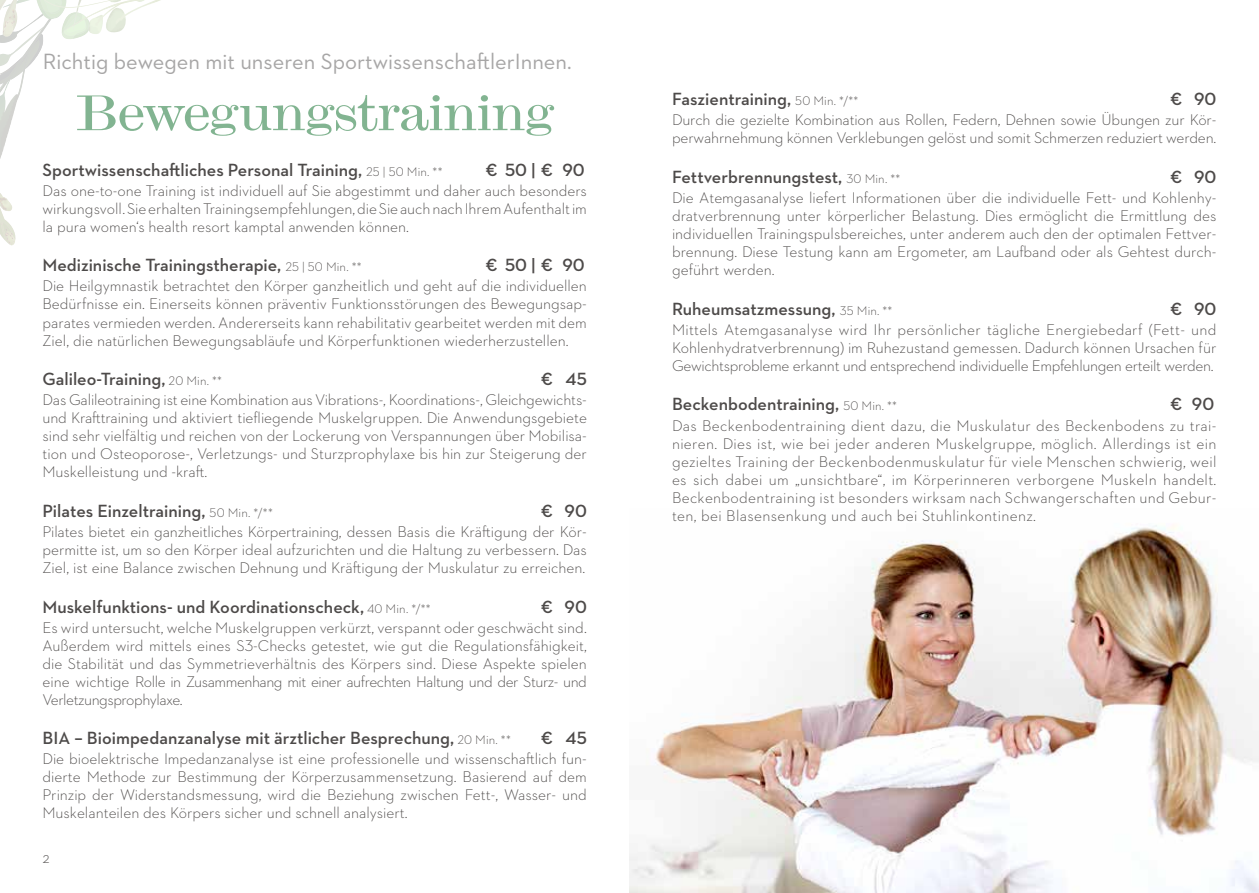
<style>
.page{position:relative;width:1259px;height:893px;background:#fff}
.page>*{position:absolute;margin:0;border:0;box-sizing:border-box;transform-origin:0 0}
.t1{font:47.25px "Monotype Modern Wide";letter-spacing:-.035em;color:#82b491;scale:1.11 1}
.t2{font:22.5px "Neutraface 2 Text";color:#a7a6a6}
.t3{font:600 18px "Neutraface 2 Text";color:#4d4a49}
.t4{font:300 15.75px/18px "Neutraface 2 Text";color:#4d4a49;text-align:justify}
.s1{font-weight:300;font-size:12.75px}
</style>
<div class="page">
<svg style="left:0;top:0;width:85px;height:246px"></svg>
<img style="left:40px;top:0;width:33px;height:30px">
<img style="left:0;top:48px;width:28px;height:177px">
<img style="left:73px;top:0;width:88px;height:34px">
<img style="left:630px;top:525px;width:629px;height:368px">
<h2 class="t2" style="left:43px;top:47px;width:530px">Richtig bewegen mit unseren SportwissenschaftlerInnen.</h2>
<h1 class="t1" style="left:74px;top:83px;width:434px">Bewegungstraining</h1>
<p class="t3" style="left:43px;top:158px;width:401px">Sportwissenschaftliches Personal Training, <span class="s1">25 | 50 Min. **</span></p>
<p class="t3" style="left:486px;top:158px;width:100px">€ 50 |€ 90</p>
<p class="t4" style="left:43px;top:181px;width:546px">Das one-to-one Training ist individuell auf Sie abgestimmt und daher auch besonders wirkungsvoll. Sie erhalten Trainingsempfehlungen, die Sie auch nach Ihrem Aufenthalt im la pura women‘s health resort kamptal anwenden können.</p>
<p class="t3" style="left:43px;top:254px;width:321px">Medizinische Trainingstherapie, <span class="s1">25 | 50 Min. **</span></p>
<p class="t3" style="left:486px;top:254px;width:100px">€ 50 |€ 90</p>
<p class="t4" style="left:43px;top:277px;width:546px">Die Heilgymnastik betrachtet den Körper ganzheitlich und geht auf die individuellen Bedürfnisse ein. Einerseits können präventiv Funktionsstörungen des Bewegungsap&shy;parates vermieden werden. Andererseits kann rehabilitativ gearbeitet werden mit dem Ziel, die natürlichen Bewegungsabläufe und Körperfunktionen wiederherzustellen.</p>
<p class="t3" style="left:43px;top:368px;width:181px">Galileo-Training, <span class="s1">20 Min. **</span></p>
<p class="t3" style="left:541px;top:368px;width:47px">€ 45</p>
<p class="t4" style="left:43px;top:391px;width:546px">Das Galileotraining ist eine Kombination aus Vibrations-, Koordinations-, Gleichgewichts&shy;und Krafttraining und aktiviert tiefliegende Muskelgruppen. Die Anwendungsgebiete sind sehr vielfältig und reichen von der Lockerung von Verspannungen über Mobilisa&shy;tion und Osteoporose-, Verletzungs- und Sturzprophylaxe bis hin zur Steigerung der Muskelleistung und -kraft.</p>
<p class="t3" style="left:43px;top:499px;width:232px">Pilates Einzeltraining, <span class="s1">50 Min. */**</span></p>
<p class="t3" style="left:541px;top:499px;width:47px">€ 90</p>
<p class="t4" style="left:43px;top:522px;width:546px">Pilates bietet ein ganzheitliches Körpertraining, dessen Basis die Kräftigung der Kör&shy;permitte ist, um so den Körper ideal aufzurichten und die Haltung zu verbessern. Das Ziel, ist eine Balance zwischen Dehnung und Kräftigung der Muskulatur zu erreichen.</p>
<p class="t3" style="left:43px;top:595px;width:390px">Muskelfunktions- und Koordinationscheck, <span class="s1">40 Min. */**</span></p>
<p class="t3" style="left:541px;top:595px;width:47px">€ 90</p>
<p class="t4" style="left:43px;top:618px;width:546px">Es wird untersucht, welche Muskelgruppen verkürzt, verspannt oder geschwächt sind.<br>Außerdem wird mittels eines S3-Checks getestet, wie gut die Regulationsfähigkeit, die Stabilität und das Symmetrieverhältnis des Körpers sind. Diese Aspekte spielen eine wichtige Rolle in Zusammenhang mit einer aufrechten Haltung und der Sturz- und Verletzungsprophylaxe.</p>
<p class="t3" style="left:43px;top:727px;width:470px">BIA – Bioimpedanzanalyse mit ärztlicher Besprechung, <span class="s1">20 Min. **</span></p>
<p class="t3" style="left:541px;top:727px;width:47px">€ 45</p>
<p class="t4" style="left:43px;top:750px;width:546px">Die bioelektrische Impedanzanalyse ist eine professionelle und wissenschaftlich fun&shy;dierte Methode zur Bestimmung der Körperzusammensetzung. Basierend auf dem Prinzip der Widerstandsmessung, wird die Beziehung zwischen Fett-, Wasser- und Muskelanteilen des Körpers sicher und schnell analysiert.</p>
<p class="t4" style="left:43px;top:848px;width:9px">2</p>
<p class="t3" style="left:672px;top:88px;width:188px">Faszientraining, <span class="s1">50 Min. */**</span></p>
<p class="t3" style="left:1170px;top:88px;width:47px">€ 90</p>
<p class="t4" style="left:672px;top:111px;width:546px">Durch die gezielte Kombination aus Rollen, Federn, Dehnen sowie Übungen zur Kör&shy;perwahrnehmung können Verklebungen gelöst und somit Schmerzen reduziert werden.</p>
<p class="t3" style="left:672px;top:165px;width:230px">Fettverbrennungstest, <span class="s1">30 Min. **</span></p>
<p class="t3" style="left:1170px;top:165px;width:47px">€ 90</p>
<p class="t4" style="left:672px;top:188px;width:546px">Die Atemgasanalyse liefert Informationen über die individuelle Fett- und Kohlenhy&shy;dratverbrennung unter körperlicher Belastung. Dies ermöglicht die Ermittlung des individuellen Trainingspulsbereiches, unter anderem auch den der optimalen Fettver&shy;brennung. Diese Testung kann am Ergometer, am Laufband oder als Gehtest durch&shy;geführt werden.</p>
<p class="t3" style="left:672px;top:297px;width:222px">Ruheumsatzmessung, <span class="s1">35 Min. **</span></p>
<p class="t3" style="left:1170px;top:297px;width:47px">€ 90</p>
<p class="t4" style="left:672px;top:320px;width:546px">Mittels Atemgasanalyse wird Ihr persönlicher tägliche Energiebedarf (Fett- und Kohlenhydratverbrennung) im Ruhezustand gemessen. Dadurch können Ursachen für Gewichtsprobleme erkannt und entsprechend individuelle Empfehlungen erteilt werden.</p>
<p class="t3" style="left:672px;top:393px;width:227px">Beckenbodentraining, <span class="s1">50 Min. **</span></p>
<p class="t3" style="left:1170px;top:393px;width:45px">€ 90</p>
<p class="t4" style="left:672px;top:416px;width:546px">Das Beckenbodentraining dient dazu, die Muskulatur des Beckenbodens zu trai&shy;nieren. Dies ist, wie bei jeder anderen Muskelgruppe, möglich. Allerdings ist ein gezieltes Training der Beckenbodenmuskulatur für viele Menschen schwierig, weil es sich dabei um „unsichtbare“, im Körperinneren verborgene Muskeln handelt.<br>Beckenbodentraining ist besonders wirksam nach Schwangerschaften und Gebur&shy;ten, bei Blasensenkung und auch bei Stuhlinkontinenz.</p>
</div>
